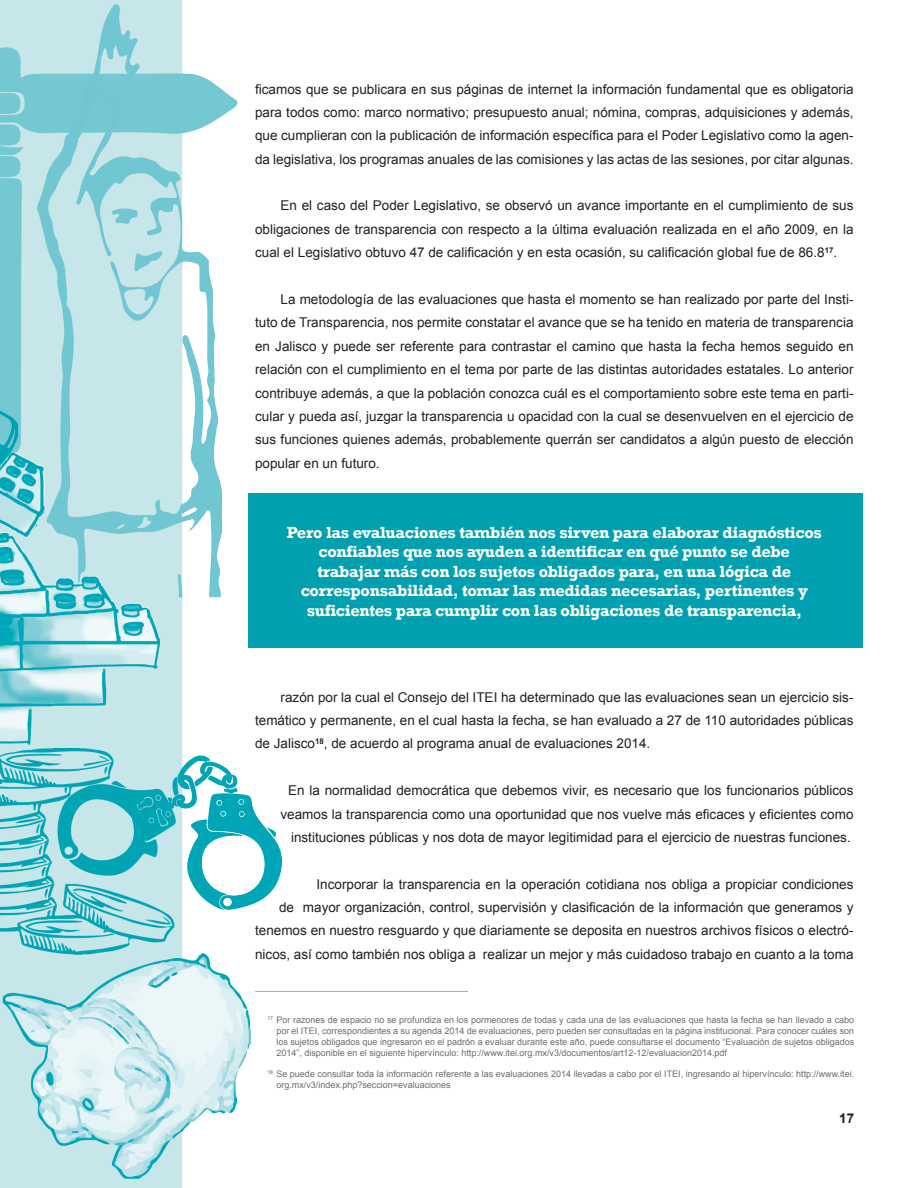
<style>
.page{position:relative;width:918px;height:1188px;background:#fff}
.page>*{position:absolute;margin:0;border:0;box-sizing:border-box;transform-origin:0 0}
.DESCANSOS{font:700 16.5px/19.5px "Rockwell";letter-spacing:-.02em;color:#fff;text-align:center}
.texto_normal_con_san{font:13.5px/23.4px "Arial";color:#231f20;text-align:justify}
.numeración{font:700 13.5px "Arial";color:#231f20}
.nota_al_pie{font:9px/10.8px "Arial";color:#6c6d70;text-align:justify}
</style>
<div class="page">
<div style="left:248px;top:494px;width:615px;height:154px;background:#00a0b0"></div>
<hr style="left:255px;top:991px;width:213px;height:1px;background:#a8a9ad">
<img style="left:0;top:0;width:281px;height:1188px">
<p class="texto_normal_con_san" style="left:255px;top:77px;width:600px">ficamos que se publicara en sus páginas de internet la información fundamental que es obligatoria para todos como: marco normativo; presupuesto anual; nómina, compras, adquisiciones y además, que cumplieran con la publicación de información específica para el Poder Legislativo como la agen&shy;da legislativa, los programas anuales de las comisiones y las actas de las sesiones, por citar algunas.</p>
<p class="texto_normal_con_san" style="left:255px;top:194px;width:600px;text-indent:26px">En el caso del Poder Legislativo, se observó un avance importante en el cumplimiento de sus obligaciones de transparencia con respecto a la última evaluación realizada en el año 2009, en la cual el Legislativo obtuvo 47 de calificación y en esta ocasión, su calificación global fue de 86.8<sup>17</sup>.</p>
<p class="texto_normal_con_san" style="left:255px;top:288px;width:600px;text-indent:26px">La metodología de las evaluaciones que hasta el momento se han realizado por parte del Insti&shy;tuto de Transparencia, nos permite constatar el avance que se ha tenido en materia de transparencia en Jalisco y puede ser referente para contrastar el camino que hasta la fecha hemos seguido en relación con el cumplimiento en el tema por parte de las distintas autoridades estatales. Lo anterior contribuye además, a que la población conozca cuál es el comportamiento sobre este tema en parti&shy;cular y pueda así, juzgar la transparencia u opacidad con la cual se desenvuelven en el ejercicio de sus funciones quienes además, probablemente querrán ser candidatos a algún puesto de elección popular en un futuro.</p>
<p class="DESCANSOS" style="left:287px;top:523px;width:537px">Pero las evaluaciones también nos sirven para elaborar diagnósticos confiables que nos ayuden a identificar en qué punto se debe trabajar más con los sujetos obligados para, en una lógica de corresponsabilidad, tomar las medidas necesarias, pertinentes y suficientes para cumplir con las obligaciones de transparencia,</p>
<p class="texto_normal_con_san" style="left:255px;top:685px;width:600px;text-indent:26px">razón por la cual el Consejo del ITEI ha determinado que las evaluaciones sean un ejercicio sis&shy;temático y permanente, en el cual hasta la fecha, se han evaluado a 27 de 110 autoridades públicas de Jalisco<sup>18</sup>, de acuerdo al programa anual de evaluaciones 2014.</p>
<p class="texto_normal_con_san" style="left:281px;top:779px;width:574px;text-align:center">En la normalidad democrática que debemos vivir, es necesario que los funcionarios públicos veamos la transparencia como una oportunidad que nos vuelve más eficaces y eficientes como instituciones públicas y nos dota de mayor legitimidad para el ejercicio de nuestras funciones.</p>
<p class="texto_normal_con_san" style="left:255px;top:872px;width:600px;text-align:right">Incorporar la transparencia en la operación cotidiana nos obliga a propiciar condiciones<br>de mayor organización, control, supervisión y clasificación de la información que generamos y tenemos en nuestro resguardo y que diariamente se deposita en nuestros archivos físicos o electró&shy;nicos, así como también nos obliga a realizar un mejor y más cuidadoso trabajo en cuanto a la toma</p>
<p class="nota_al_pie" style="left:276px;top:1015px;width:579px;text-indent:-9px"><sup>17</sup> Por razones de espacio no se profundiza en los pormenores de todas y cada una de las evaluaciones que hasta la fecha se han llevado a cabo por el ITEI, correspondientes a su agenda 2014 de evaluaciones, pero pueden ser consultadas en la página institucional. Para conocer cuáles son los sujetos obligados que ingresaron en el padrón a evaluar durante este año, puede consultarse el documento “Evaluación de sujetos obligados 2014”, disponible en el siguiente hipervínculo: http://www.itei.org.mx/v3/documentos/art12-12/evaluacion2014.pdf</p>
<p class="nota_al_pie" style="left:276px;top:1069px;width:579px;text-indent:-9px"><sup>18</sup> Se puede consultar toda la información referente a las evaluaciones 2014 llevadas a cabo por el ITEI, ingresando al hipervínculo: http://www.itei. org.mx/v3/index.php?seccion=evaluaciones</p>
<p class="numeración" style="left:839px;top:1109px;width:17px">17</p>
</div>
